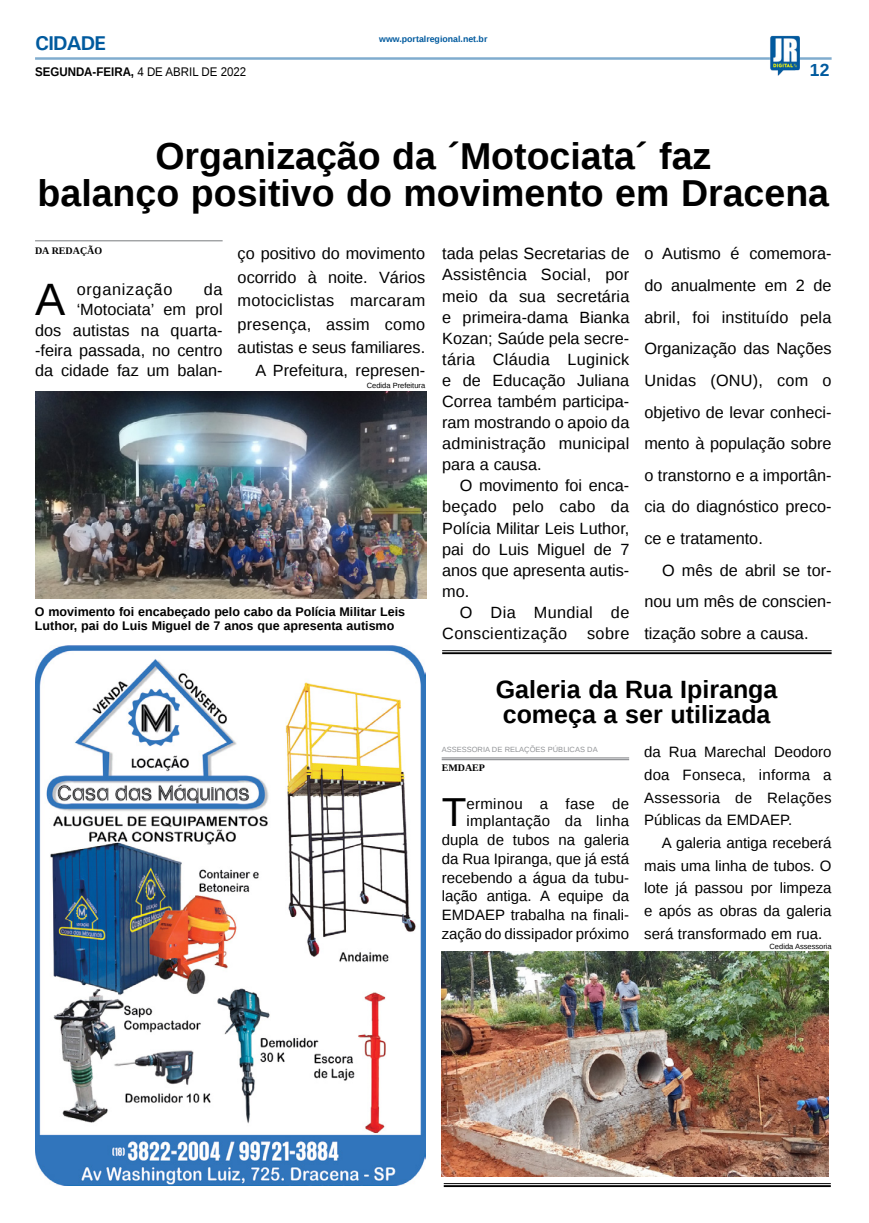
<style>
.page{position:relative;width:869px;height:1223px;background:#fff}
.page>*{position:absolute;margin:0;border:0;box-sizing:border-box;transform-origin:0 0}
.MATÉRIA{font:45.38px "Liberation Sans";color:#000}
.MATÉRIA-2{font:40.38px "Liberation Sans";color:#000}
.TÍTULO{font:700 37.5px "Liberation Sans";color:#000}
.TÍTULO-2{font:700 25px "Liberation Sans";color:#000}
.TITULO_PG{font:700 20px "Univers";letter-spacing:-.04em;color:#005a9e}
.TÍTULO-3{font:700 17.5px "Liberation Sans";color:#005a9e}
.MATÉRIA-3{font:16.25px/21.1px "Liberation Sans";color:#000;text-align:justify}
.MATÉRIA-4{font:16.25px/21.1px "Liberation Sans";letter-spacing:.025em;color:#000;text-align:right}
.MATÉRIA-5{font:16.25px "Liberation Sans";letter-spacing:.045em;color:#000}
.MATÉRIA-6{font:15px/18.5px "Liberation Sans";color:#000;text-align:justify}
.LEGENDA{font:700 12.5px/13.8px "Liberation Sans";color:#000}
.DATA_PG{font:700 12.5px "Liberation Sans";color:#000;scale:.92 1}
.CRÉDITO_NOME{font:700 10px "Liberation Serif";color:#000}
.DATA_PG-2{font:700 8.75px "Liberation Sans";color:#005a9e}
.CRÉDITO_FOTO{font:7.5px "Liberation Sans";color:#000}
.CRÉDITO_MATÉRIA{font:7.5px "Liberation Sans";color:#939598}
.s1{font-weight:400}
</style>
<div class="page">
<hr style="left:35px;top:57px;width:796px;height:3px;background:#005a9e">
<img style="left:769px;top:36px;width:30px;height:40px">
<img style="left:35px;top:646px;width:390px;height:539px">
<hr style="left:443px;top:1183px;width:387px;height:1px;background:#000">
<hr style="left:443px;top:1185px;width:387px;height:2px;background:#000">
<img style="left:35px;top:392px;width:391px;height:206px">
<hr style="left:35px;top:240px;width:187px;height:1px;background:#939598">
<hr style="left:442px;top:650px;width:389px;height:1px;background:#000">
<hr style="left:442px;top:652px;width:389px;height:2px;background:#000">
<img style="left:441px;top:951px;width:387px;height:225px">
<hr style="left:441px;top:759px;width:188px;height:1px;background:#939598">
<hr style="left:441px;top:757px;width:188px;height:1px;background:#939598">
<p class="TITULO_PG" style="left:35px;top:31px;width:72px">CIDADE</p>
<p class="DATA_PG" style="left:35px;top:63px;width:231px">SEGUNDA-FEIRA, <span class="s1">4 DE ABRIL DE 2022</span></p>
<p class="DATA_PG-2" style="left:379px;top:33px;width:110px">www.portalregional.net.br</p>
<p class="TÍTULO-3" style="left:809px;top:58px;width:21px">12</p>
<p class="TÍTULO" style="left:155px;top:130px;width:557px">Organização da ´Motociata´ faz</p>
<p class="TÍTULO" style="left:38px;top:167px;width:792px">balanço positivo do movimento em Dracena</p>
<p class="CRÉDITO_NOME" style="left:35px;top:244px;width:69px">DA REDAÇÃO</p>
<p class="MATÉRIA" style="left:35px;top:274px;width:32px">A</p>
<p class="MATÉRIA-5" style="left:77px;top:280px;width:97px">organização</p>
<p class="MATÉRIA-3" style="left:644px;top:239px;width:189px;line-height:31.6px">o Autismo é comemora&shy;do anualmente em 2 de abril, foi instituído pela Organização das Nações Unidas (ONU), com o objetivo de levar conheci&shy;mento à população sobre o transtorno e a importân&shy;cia do diagnóstico preco&shy;ce e tratamento.</p>
<p class="MATÉRIA-3" style="left:644px;top:555px;width:189px;line-height:31.6px;text-indent:18px">O mês de abril se tor&shy;nou um mês de conscien&shy;tização sobre a causa.</p>
<p class="MATÉRIA-3" style="left:237px;top:243px;width:189px;line-height:23.4px">ço positivo do movimento ocorrido à noite. Vários motociclistas marcaram presença, assim como autistas e seus familiares.</p>
<p class="MATÉRIA-3" style="left:255px;top:361px;width:171px">A Prefeitura, represen-</p>
<p class="MATÉRIA-3" style="left:442px;top:244px;width:189px">tada pelas Secretarias de Assistência Social, por meio da sua secretária e primeira-dama Bianka Kozan; Saúde pela secre&shy;tária Cláudia Luginick e de Educação Juliana Correa também participa&shy;ram mostrando o apoio da administração municipal para a causa.</p>
<p class="MATÉRIA-3" style="left:442px;top:476px;width:189px;text-indent:18px">O movimento foi enca&shy;beçado pelo cabo da Polícia Militar Leis Luthor, pai do Luis Miguel de 7 anos que apresenta autis&shy;mo.</p>
<p class="MATÉRIA-4" style="left:442px;top:602px;width:189px">O Dia Mundial de<br>Conscientização sobre</p>
<p class="MATÉRIA-3" style="left:35px;top:280px;width:189px;line-height:20.2px;text-align:right">da<br>‘Motociata’ em prol<br>dos autistas na quarta--feira passada, no centro da cidade faz um balan-</p>
<p class="CRÉDITO_FOTO" style="left:366px;top:381px;width:60px">Cedida Prefeitura</p>
<p class="LEGENDA" style="left:35px;top:605px;width:371px">O movimento foi encabeçado pelo cabo da Polícia Militar Leis<br>Luthor, pai do Luis Miguel de 7 anos que apresenta autismo</p>
<p class="TÍTULO-2" style="left:495px;top:672px;width:283px">Galeria da Rua Ipiranga</p>
<p class="TÍTULO-2" style="left:502px;top:697px;width:269px">começa a ser utilizada</p>
<p class="CRÉDITO_MATÉRIA" style="left:441px;top:745px;width:157px">ASSESSORIA DE RELAÇÕES PÚBLICAS DA</p>
<p class="CRÉDITO_NOME" style="left:441px;top:761px;width:45px">EMDAEP</p>
<p class="MATÉRIA-2" style="left:441px;top:789px;width:26px">T</p>
<p class="MATÉRIA-6" style="left:644px;top:741px;width:189px;line-height:22.6px">da Rua Marechal Deodoro doa Fonseca, informa a Assessoria de Relações Públicas da EMDAEP.</p>
<p class="MATÉRIA-6" style="left:644px;top:832px;width:189px;line-height:22.6px;text-indent:18px">A galeria antiga receberá mais uma linha de tubos. O lote já passou por limpeza e após as obras da galeria será transformado em rua.</p>
<p class="CRÉDITO_FOTO" style="left:769px;top:942px;width:64px">Cedida Assessoria</p>
<p class="MATÉRIA-6" style="left:441px;top:795px;width:189px;text-align:right">erminou a fase de implantação da linha dupla de tubos na galeria da Rua Ipiranga, que já está recebendo a água da tubu&shy;lação antiga. A equipe da<br>EMDAEP trabalha na finali&shy;zação do dissipador próximo</p>
</div>
